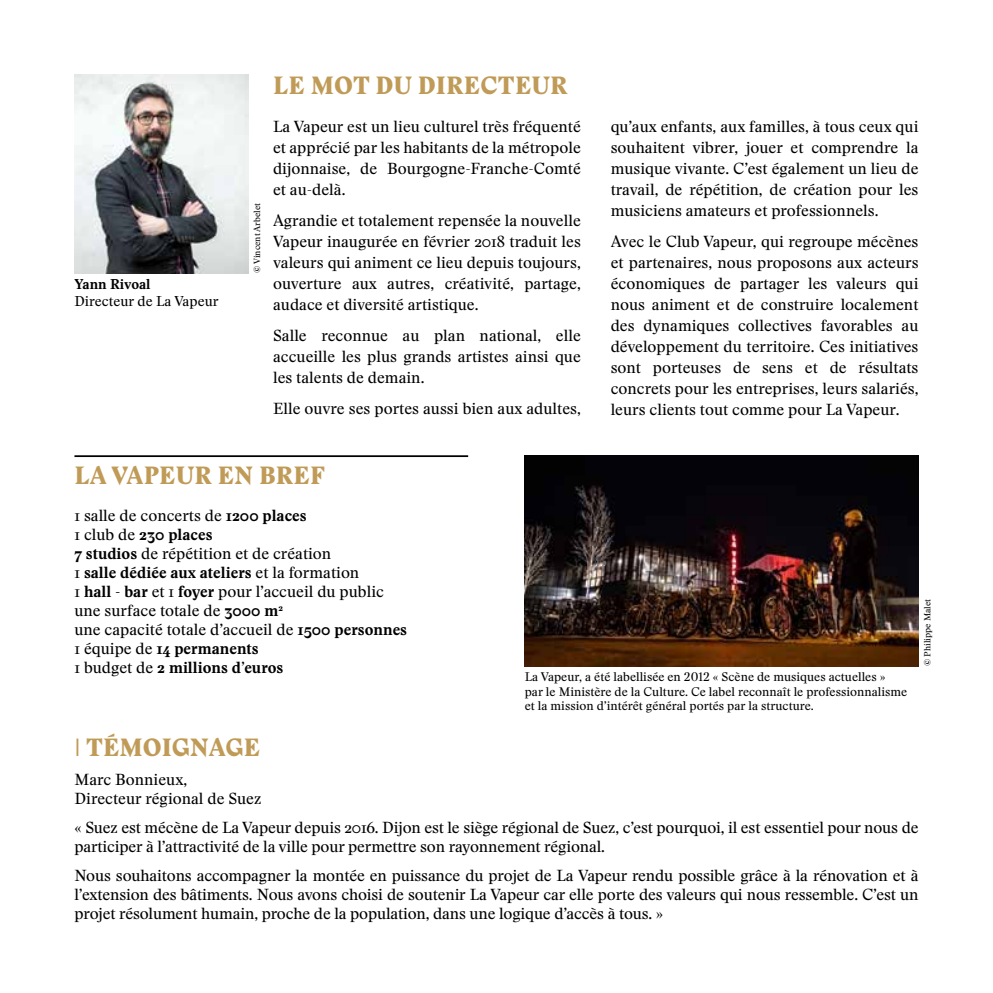
<style>
.page{position:relative;width:993px;height:993px;background:#fff}
.page>*{position:absolute;margin:0;border:0;box-sizing:border-box;transform-origin:0 0}
.t1{font:24.5px "Stanley Poster";letter-spacing:.01em;color:#c09b57}
.t2{font:15.75px/21px "Stanley";color:#000;text-align:justify}
.t3{font:14px "Stanley";color:#000}
.t4{font:700 14px "Stanley";color:#000}
.t5{font:12.25px/14.7px "Stanley";color:#000}
.t6{font:8.75px "Stanley";color:#000}
.s1{font-weight:700}
</style>
<div class="page">
<img style="left:74px;top:74px;width:174px;height:199px">
<hr style="left:74px;top:455px;width:394px;height:2px;background:#000">
<img style="left:524px;top:455px;width:394px;height:211px">
<p class="t4" style="left:74px;top:274px;width:78px">Yann Rivoal</p>
<p class="t3" style="left:74px;top:291px;width:146px">Directeur de La Vapeur</p>
<p class="t6" style="left:251px;top:273px;width:72px;rotate:-90deg">© Vincent Arbelet</p>
<h1 class="t1" style="left:273px;top:69px;width:296px">LE MOT DU DIRECTEUR</h1>
<p class="t2" style="left:273px;top:116px;width:309px">La Vapeur est un lieu culturel très fréquenté et apprécié par les habitants de la métropole dijonnaise, de Bourgogne-Franche-Comté et au-delà.</p>
<p class="t2" style="left:273px;top:210px;width:309px">Agrandie et totalement repensée la nouvelle Vapeur inaugurée en février 2018 traduit les valeurs qui animent ce lieu depuis toujours, ouverture aux autres, créativité, partage, audace et diversité artistique.</p>
<p class="t2" style="left:273px;top:324px;width:309px">Salle reconnue au plan national, elle accueille les plus grands artistes ainsi que les talents de demain.</p>
<p class="t2" style="left:273px;top:397px;width:309px">Elle ouvre ses portes aussi bien aux adultes,</p>
<p class="t2" style="left:610px;top:116px;width:309px">qu’aux enfants, aux familles, à tous ceux qui souhaitent vibrer, jouer et comprendre la musique vivante. C’est également un lieu de travail, de répétition, de création pour les musiciens amateurs et professionnels.</p>
<p class="t2" style="left:610px;top:230px;width:309px">Avec le Club Vapeur, qui regroupe mécènes et partenaires, nous proposons aux acteurs économiques de partager les valeurs qui nous animent et de construire localement des dynamiques collectives favorables au développement du territoire. Ces initiatives sont porteuses de sens et de résultats concrets pour les entreprises, leurs salariés, leurs clients tout comme pour La Vapeur.</p>
<h1 class="t1" style="left:75px;top:458px;width:252px">LA VAPEUR EN BREF</h1>
<p class="t2" style="left:74px;top:506px;width:334px;line-height:18.9px;text-align:left">1 salle de concerts de <span class="s1">1200 places<br></span>1 club de <span class="s1">230 places<br>7 studios</span> de répétition et de création<br>1 <span class="s1">salle dédiée aux ateliers</span> et la formation<br>1 <span class="s1">hall - bar</span> et 1 <span class="s1">foyer</span> pour l’accueil du public une surface totale de <span class="s1">3000 m</span><sup>2<br></sup>une capacité totale d’accueil de <span class="s1">1500 personnes </span>1 équipe de <span class="s1">14 permanents<br></span>1 budget de <span class="s1">2 millions d’euros</span></p>
<p class="t5" style="left:524px;top:669px;width:384px">La Vapeur, a été labellisée en 2012 « Scène de musiques actuelles »<br>par le Ministère de la Culture. Ce label reconnaît le professionnalisme et la mission d’intérêt général portés par la structure.</p>
<p class="t6" style="left:921px;top:666px;width:69px;rotate:-90deg">© Philippe Malet</p>
<h1 class="t1" style="left:74px;top:730px;width:187px">| TÉMOIGNAGE</h1>
<p class="t2" style="left:74px;top:770px;width:188px;line-height:18.9px">Marc Bonnieux,<br>Directeur régional de Suez</p>
<p class="t2" style="left:74px;top:817px;width:845px;line-height:18.9px">« Suez est mécène de La Vapeur depuis 2016. Dijon est le siège régional de Suez, c’est pourquoi, il est essentiel pour nous de participer à l’attractivité de la ville pour permettre son rayonnement régional.</p>
<p class="t2" style="left:74px;top:865px;width:845px;line-height:18.9px">Nous souhaitons accompagner la montée en puissance du projet de La Vapeur rendu possible grâce à la rénovation et à l’extension des bâtiments. Nous avons choisi de soutenir La Vapeur car elle porte des valeurs qui nous ressemble. C’est un projet résolument humain, proche de la population, dans une logique d’accès à tous. »</p>
</div>
